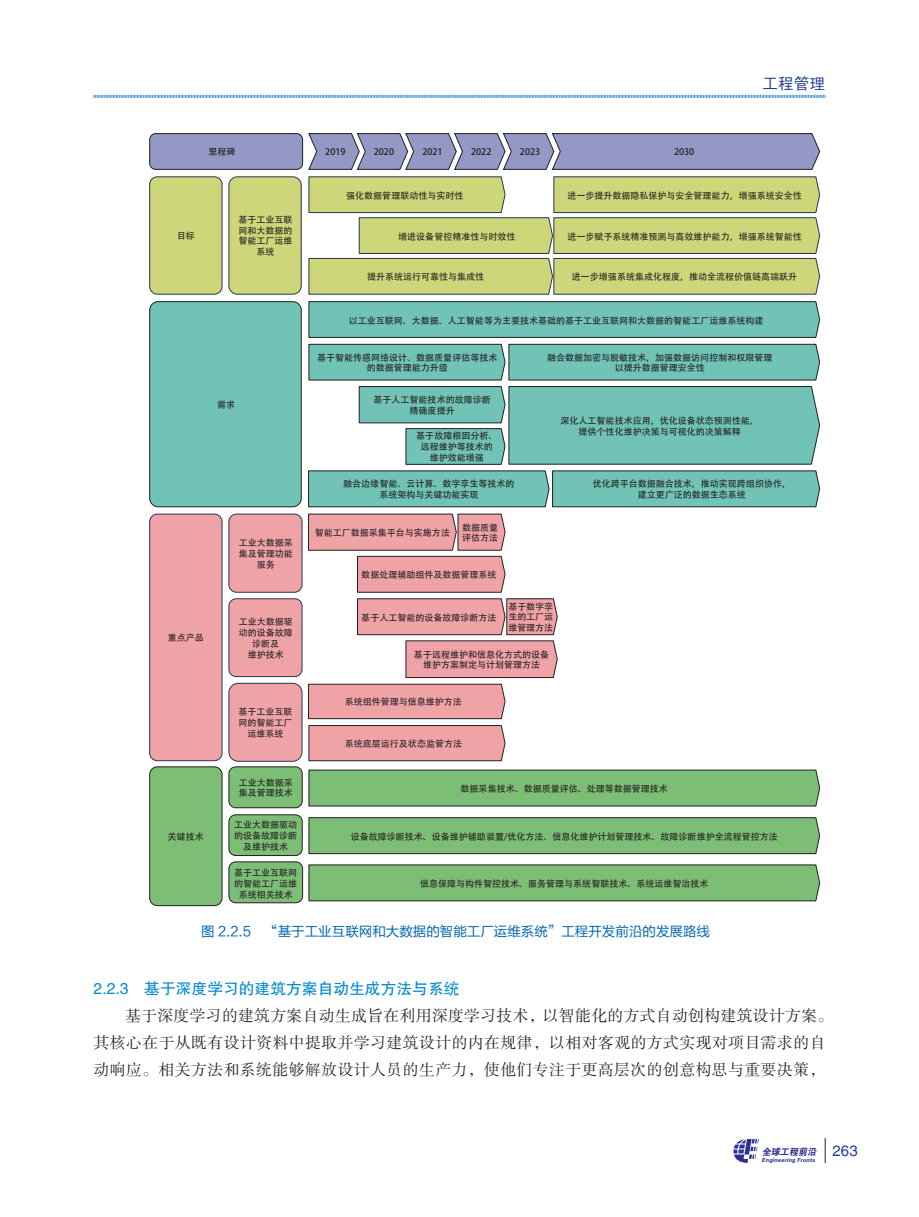
<style>
.page{position:relative;width:919px;height:1217px;background:#fff}
.page>*{position:absolute;margin:0;border:0;box-sizing:border-box;transform-origin:0 0}
.t1{font:15.75px/27px "FZSSJW GB1 0";letter-spacing:.035em;color:#231f20}
.t2{font:15.75px "FZHTJW GB1 0";color:#0089cf}
.t3{font:15.75px "Sim Hei";color:#253f8e}
.t4{font:500 15px "Helvetica";color:#253f8e}
.t5{font:13.5px "FZLTHJW GB1 0";color:#0166b3}
.t6{font:italic 9.3px "FZDHTJW GB1 0";color:#2e3092}
.t7{font:9px/10.8px "Adobe Heiti Std";color:#231f20;text-align:center}
.t8{font:italic 5.7px "FZDHTJW GB1 0";color:#2e3092}
</style>
<div class="page">
<svg style="left:93px;top:94px;width:732px;height:4px;background:#9fc8e6"></svg>
<svg style="left:733px;top:1139px;width:25px;height:23px"></svg>
<svg style="left:824px;top:1138px;width:1px;height:24px"></svg>
<div style="left:150px;top:133px;width:152px;height:36px;background:#9398c5;border-radius:6px"></div>
<div style="left:149px;top:133px;width:154px;height:37px;border:1px solid #231f20;border-radius:6px"></div>
<div style="left:150px;top:177px;width:72px;height:117px;background:#cdd779;border-radius:8px"></div>
<div style="left:149px;top:176px;width:73px;height:118px;border:1px solid #28364e;border-radius:8px"></div>
<svg style="left:308px;top:176px;width:512px;height:118px;background:#cbd489"></svg>
<div style="left:229px;top:177px;width:72px;height:117px;background:#cdd779;border-radius:8px"></div>
<div style="left:229px;top:176px;width:72px;height:118px;border:1px solid #28364e;border-radius:8px"></div>
<div style="left:150px;top:514px;width:72px;height:246px;background:#f0a3a7;border-radius:8px"></div>
<div style="left:149px;top:513px;width:73px;height:247px;border:1px solid #28364e;border-radius:8px"></div>
<div style="left:229px;top:514px;width:73px;height:78px;background:#f0a3a7;border-radius:8px"></div>
<div style="left:229px;top:513px;width:73px;height:79px;border:1px solid #28364e;border-radius:8px"></div>
<div style="left:229px;top:598px;width:73px;height:78px;background:#f0a3a7;border-radius:7px"></div>
<div style="left:229px;top:598px;width:73px;height:78px;border:1px solid #28364e;border-radius:7px"></div>
<div style="left:229px;top:683px;width:73px;height:78px;background:#f0a3a7;border-radius:9px"></div>
<div style="left:229px;top:683px;width:73px;height:78px;border:1px solid #28364e;border-radius:9px"></div>
<svg style="left:308px;top:513px;width:197px;height:79px"></svg>
<svg style="left:308px;top:598px;width:250px;height:163px"></svg>
<div style="left:229px;top:766px;width:73px;height:41px;background:#7cbe76;border-radius:7px"></div>
<div style="left:228px;top:766px;width:74px;height:41px;border:1px solid #231f20;border-radius:7px"></div>
<div style="left:229px;top:814px;width:73px;height:41px;background:#7cbe76;border-radius:7px"></div>
<div style="left:228px;top:814px;width:74px;height:41px;border:1px solid #231f20;border-radius:7px"></div>
<div style="left:229px;top:861px;width:73px;height:41px;background:#7cbe76;border-radius:7px"></div>
<div style="left:228px;top:861px;width:75px;height:41px;border:1px solid #231f20;border-radius:7px"></div>
<svg style="left:308px;top:769px;width:512px;height:37px;background:#7ab874"></svg>
<svg style="left:308px;top:817px;width:512px;height:37px;background:#78b572"></svg>
<svg style="left:308px;top:864px;width:512px;height:37px;background:#79b673"></svg>
<div style="left:150px;top:301px;width:151px;height:205px;background:#70c3b6;border-radius:8px"></div>
<div style="left:149px;top:301px;width:152px;height:206px;border:1px solid #231f20;border-radius:8px"></div>
<svg style="left:308px;top:301px;width:512px;height:79px;background:#78bfb4"></svg>
<div style="left:150px;top:766px;width:72px;height:139px;background:#7cbe76;border-radius:8px"></div>
<div style="left:149px;top:766px;width:73px;height:139px;border:1px solid #231f20;border-radius:8px"></div>
<svg style="left:308px;top:133px;width:512px;height:37px;background:#9195bc"></svg>
<svg style="left:308px;top:386px;width:512px;height:121px"></svg>
<h1 class="t3" style="left:762px;top:75px;width:64px">工程管理</h1>
<p class="t7" style="left:177px;top:231px;width:20px">目标</p>
<p class="t7" style="left:208px;top:146px;width:29px">里程碑</p>
<p class="t7" style="left:325px;top:146px;width:22px">2019</p>
<p class="t7" style="left:674px;top:146px;width:22px">2030</p>
<p class="t7" style="left:374px;top:146px;width:22px">2020</p>
<p class="t7" style="left:422px;top:146px;width:22px">2021</p>
<p class="t7" style="left:471px;top:146px;width:22px">2022</p>
<p class="t7" style="left:520px;top:146px;width:22px">2023</p>
<p class="t7" style="left:238px;top:214px;width:56px">基于工业互联网和大数据的智能工厂运维系统</p>
<p class="t7" style="left:217px;top:399px;width:20px">需求</p>
<p class="t7" style="left:346px;top:190px;width:119px">强化数据管理联动性与实时性</p>
<p class="t7" style="left:567px;top:190px;width:236px">进一步提升数据隐私保护与安全管理能力，增强系统安全性</p>
<p class="t7" style="left:398px;top:231px;width:119px">增进设备管控精准性与时效性</p>
<p class="t7" style="left:567px;top:231px;width:236px">进一步赋予系统精准预测与高效维护能力，增强系统智能性</p>
<p class="t7" style="left:367px;top:271px;width:119px">提升系统运行可靠性与集成性</p>
<p class="t7" style="left:572px;top:271px;width:227px">进一步增强系统集成化程度，推动全流程价值链高端跃升</p>
<p class="t7" style="left:349px;top:315px;width:416px">以工业互联网、大数据、人工智能等为主要技术基础的基于工业互联网和大数据的智能工厂运维系统构建</p>
<p class="t7" style="left:317px;top:352px;width:182px">基于智能传感网络设计、数据质量评估等技术的数据管理能力升级</p>
<p class="t7" style="left:547px;top:352px;width:227px">融合数据加密与脱敏技术，加强数据访问控制和权限管理以提升数据管理安全性</p>
<p class="t7" style="left:373px;top:394px;width:119px">基于人工智能技术的故障诊断精确度提升</p>
<p class="t7" style="left:416px;top:431px;width:83px">基于故障根因分析、远程维护等技术的维护效能增强</p>
<p class="t7" style="left:560px;top:415px;width:200px">深化人工智能技术应用，优化设备状态预测性能，提供个性化维护决策与可视化的决策解释</p>
<p class="t7" style="left:343px;top:478px;width:173px">融合边缘智能、云计算、数字孪生等技术的系统架构与关键功能实现</p>
<p class="t7" style="left:592px;top:478px;width:200px">优化跨平台数据融合技术，推动实现跨组织协作，建立更广泛的数据生态系统</p>
<p class="t7" style="left:168px;top:632px;width:38px">重点产品</p>
<p class="t7" style="left:167px;top:831px;width:38px">关键技术</p>
<p class="t7" style="left:239px;top:537px;width:56px">工业大数据采集及管理功能服务</p>
<p class="t7" style="left:239px;top:616px;width:56px">工业大数据驱动的设备故障诊断及<br>维护技术</p>
<p class="t7" style="left:238px;top:706px;width:56px">基于工业互联网的智能工厂运维系统</p>
<p class="t7" style="left:315px;top:527px;width:137px">智能工厂数据采集平台与实施方法</p>
<p class="t7" style="left:462px;top:522px;width:38px;text-align:left">数据质量评估方法</p>
<p class="t7" style="left:361px;top:569px;width:137px">数据处理辅助组件及数据管理系统</p>
<p class="t7" style="left:361px;top:612px;width:137px">基于人工智能的设备故障诊断方法</p>
<p class="t7" style="left:508px;top:601px;width:46px;text-align:justify">基于数字孪生的工厂运维管理方法</p>
<p class="t7" style="left:414px;top:649px;width:137px">基于远程维护和信息化方式的设备维护方案制定与计划管理方法</p>
<p class="t7" style="left:345px;top:696px;width:119px">系统组件管理与信息维护方法</p>
<p class="t7" style="left:345px;top:738px;width:119px">系统底层运行及状态监管方法</p>
<p class="t7" style="left:239px;top:777px;width:56px;text-align:left">工业大数据采集及管理技术</p>
<p class="t7" style="left:460px;top:783px;width:209px">数据采集技术、数据质量评估、处理等数据管理技术</p>
<p class="t7" style="left:351px;top:830px;width:428px">设备故障诊断技术、设备维护辅助装置/优化方法、信息化维护计划管理技术、故障诊断维护全流程管控方法</p>
<p class="t7" style="left:420px;top:878px;width:290px">信息保障与构件智控技术、服务管理与系统智联技术、系统运维智治技术</p>
<p class="t7" style="left:234px;top:819px;width:65px">工业大数据驱动的设备故障诊断及维护技术</p>
<p class="t7" style="left:234px;top:867px;width:65px">基于工业互联网的智能工厂运维系统相关技术</p>
<h3 class="t5" style="left:201px;top:923px;width:510px">图 2.2.5 “基于工业互联网和大数据的智能工厂运维系统”工程开发前沿的发展路线</h3>
<h1 class="t2" style="left:94px;top:979px;width:367px">2.2.3 基于深度学习的建筑方案自动生成方法与系统</h1>
<h1 class="t1" style="left:94px;top:1003px;width:741px;text-indent:31px">基于深度学习的建筑方案自动生成旨在利用深度学习技术，以智能化的方式自动创构建筑设计方案。其核心在于从既有设计资料中提取并学习建筑设计的内在规律，以相对客观的方式实现对项目需求的自动响应。相关方法和系统能够解放设计人员的生产力，使他们专注于更高层次的创意构思与重要决策，</h1>
<p class="t6" style="left:761px;top:1145px;width:58px">全球工程前沿</p>
<p class="t8" style="left:762px;top:1156px;width:56px">Engineering Fronts</p>
<h2 class="t4" style="left:832px;top:1142px;width:27px">263</h2>
</div>
